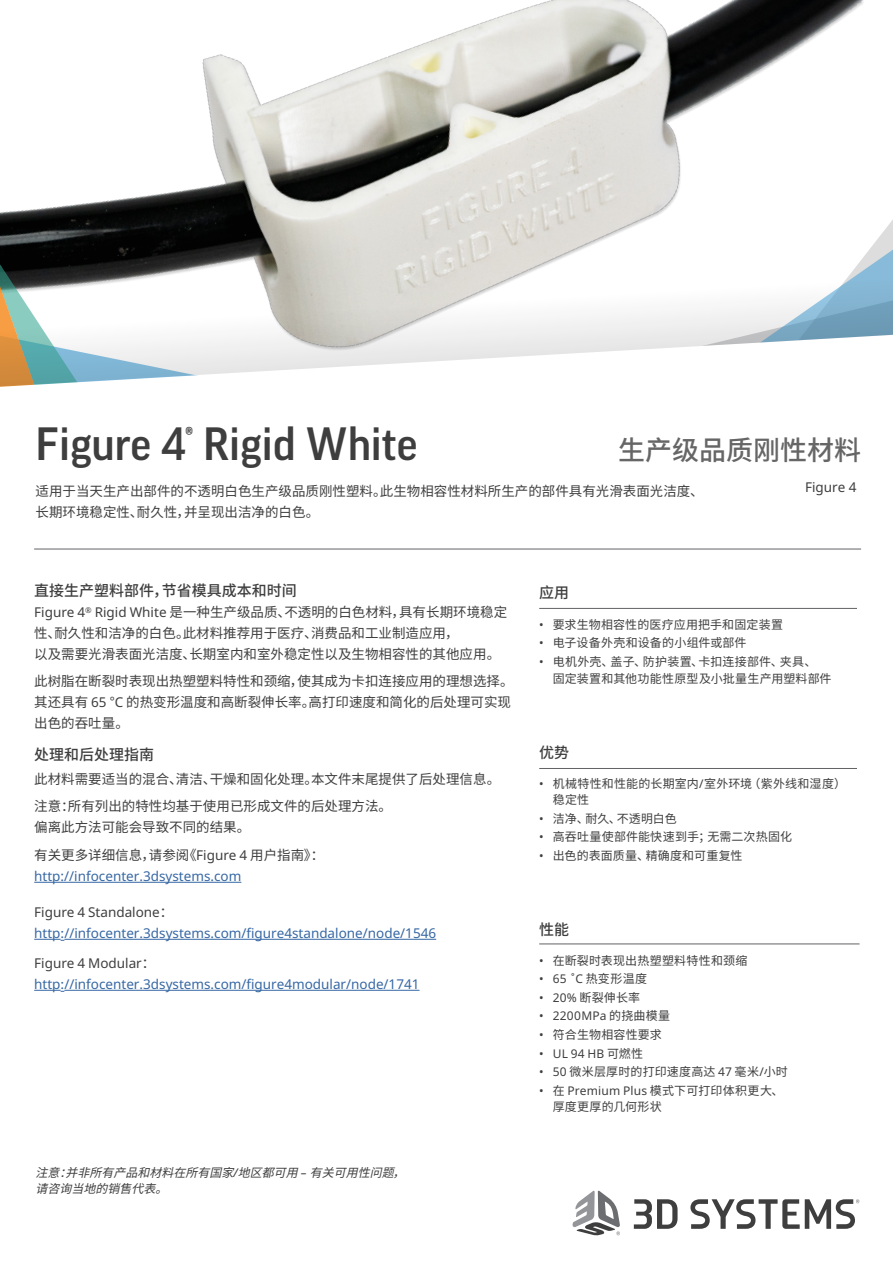
<style>
.page{position:relative;width:893px;height:1263px;background:#fff}
.page>*{position:absolute;margin:0;border:0;box-sizing:border-box;transform-origin:0 0}
.t1{font:500 45px "Good Pro";color:#3e3e3f}
.t2{font:500 27px "Noto Sans CJ Ksc";color:#666}
.t3{font:500 15px "Noto Sans CJ Ksc";color:#3e3e3f}
.t4{font:13.5px/21px "Noto Sans CJ Ksc";color:#3e3e3f}
.t5{font:13.5px/21px "Noto Sans";color:#3667a4}
.t6{font:13.5px "Noto Sans";color:#3e3e3f}
.t7{font:12px/16.5px "Noto Sans CJ Ksc";letter-spacing:.015em;color:#3e3e3f}
.t8{font:italic 12px/16.5px "Noto Sans CJ Ksc";color:#3e3e3f}
.t9{font:12px "Noto Sans";letter-spacing:.015em;color:#3e3e3f}
.s1{font-family:"Noto Sans"}
.s2{font-family:"Noto Sans CJ Ksc";color:#3e3e3f}
.s3{color:#3e3e3f}
.s4{font-family:"Noto Sans CJ Ksc"}
</style>
<div class="page">
<img style="left:0;top:0;width:863px;height:254px">
<svg style="left:0;top:239px;width:218px;height:15px;background:#0b0c0c"></svg>
<svg style="left:690px;top:184px;width:203px;height:70px"></svg>
<hr style="left:34px;top:549px;width:827px;height:1px;background:#636366">
<svg style="left:634px;top:1199px;width:43px;height:30px"></svg>
<svg style="left:690px;top:1199px;width:169px;height:30px"></svg>
<svg style="left:573px;top:1191px;width:47px;height:44px"></svg>
<svg style="left:0;top:254px;width:893px;height:133px"></svg>
<hr style="left:539px;top:608px;width:318px;height:1px;background:#636366">
<hr style="left:34px;top:882px;width:207px;height:1px;background:#3667a4">
<svg style="left:34px;top:939px;width:30px;height:2px"></svg>
<hr style="left:64px;top:939px;width:372px;height:1px;background:#3667a4">
<svg style="left:34px;top:990px;width:30px;height:2px"></svg>
<hr style="left:64px;top:990px;width:355px;height:1px;background:#3667a4">
<hr style="left:539px;top:768px;width:318px;height:1px;background:#636366">
<hr style="left:539px;top:944px;width:320px;height:1px;background:#636366">
<p class="t1" style="left:36px;top:418px;width:384px">Figure 4<sup>®</sup> Rigid White</p>
<p class="t2" style="left:618px;top:434px;width:245px">生产级品质刚性材料</p>
<p class="t4" style="left:36px;top:480px;width:670px">适用于当天生产出部件的不透明白色生产级品质刚性塑料。此生物相容性材料所生产的部件具有光滑表面光洁度、长期环境稳定性、耐久性，并呈现出洁净的白色。</p>
<p class="t6" style="left:805px;top:478px;width:53px">Figure 4</p>
<p class="t3" style="left:34px;top:582px;width:264px">直接生产塑料部件，节省模具成本和时间</p>
<p class="t3" style="left:539px;top:584px;width:31px">应用</p>
<p class="t4" style="left:34px;top:602px;width:474px"><span class="s1">Figure 4</span><sup>®</sup> <span class="s1">Rigid White</span> 是一种生产级品质、不透明的白色材料，具有长期环境稳定性、耐久性和洁净的白色。此材料推荐用于医疗、消费品和工业制造应用，<br>以及需要光滑表面光洁度、长期室内和室外稳定性以及生物相容性的其他应用。</p>
<p class="t4" style="left:34px;top:671px;width:481px">此树脂在断裂时表现出热塑塑料特性和颈缩，使其成为卡扣连接应用的理想选择。其还具有 <span class="s1">65</span> °<span class="s1">C</span> 的热变形温度和高断裂伸长率。高打印速度和简化的后处理可实现出色的吞吐量。</p>
<p class="t3" style="left:34px;top:746px;width:122px">处理和后处理指南</p>
<p class="t4" style="left:34px;top:768px;width:467px">此材料需要适当的混合、清洁、干燥和固化处理。本文件末尾提供了后处理信息。</p>
<p class="t4" style="left:34px;top:795px;width:359px">注意：所有列出的特性均基于使用已形成文件的后处理方法。偏离此方法可能会导致不同的结果。</p>
<p class="t5" style="left:34px;top:844px;width:292px"><span class="s2">有关更多详细信息，请参阅《</span><span class="s3">Figure 4</span> <span class="s2">用户指南》：</span>http://infocenter.3dsystems.com</p>
<p class="t5" style="left:34px;top:901px;width:403px"><span class="s3">Figure 4 Standalone</span><span class="s2">：</span>http<span class="s4">:</span>//infocenter.3dsystems.com/figure4standalone/node/1546</p>
<p class="t5" style="left:34px;top:952px;width:387px"><span class="s3">Figure 4 Modular</span><span class="s2">：</span>http<span class="s4">:</span>//infocenter.3dsystems.com/figure4modular/node/1741</p>
<p class="t7" style="left:539px;top:616px;width:245px"><span class="s1">•</span> 要求生物相容性的医疗应用把手和固定装置</p>
<p class="t7" style="left:539px;top:635px;width:209px"><span class="s1">•</span> 电子设备外壳和设备的小组件或部件</p>
<p class="t7" style="left:553px;top:654px;width:280px;text-indent:-14px"><span class="s1">•</span> 电机外壳、盖子、防护装置、卡扣连接部件、夹具、<br>固定装置和其他功能性原型及小批量生产用塑料部件</p>
<p class="t3" style="left:539px;top:744px;width:31px">优势</p>
<p class="t7" style="left:553px;top:775px;width:295px;text-indent:-14px"><span class="s1">•</span> 机械特性和性能的长期室内<span class="s1">/</span>室外环境（紫外线和湿度）稳定性</p>
<p class="t7" style="left:539px;top:810px;width:139px"><span class="s1">•</span> 洁净、耐久、不透明白色</p>
<p class="t7" style="left:539px;top:829px;width:254px"><span class="s1">•</span> 高吞吐量使部件能快速到手；无需二次热固化</p>
<p class="t7" style="left:539px;top:847px;width:205px"><span class="s1">•</span> 出色的表面质量、精确度和可重复性</p>
<p class="t3" style="left:539px;top:921px;width:31px">性能</p>
<p class="t7" style="left:539px;top:952px;width:210px"><span class="s1">•</span> 在断裂时表现出热塑塑料特性和颈缩</p>
<p class="t9" style="left:539px;top:970px;width:109px">• 65 ˚C <span class="s4">热变形温度</span></p>
<p class="t7" style="left:539px;top:989px;width:102px"><span class="s1">• 20%</span> 断裂伸长率</p>
<p class="t9" style="left:539px;top:1008px;width:132px">• 2200MPa <span class="s4">的挠曲模量</span></p>
<p class="t7" style="left:539px;top:1027px;width:124px"><span class="s1">•</span> 符合生物相容性要求</p>
<p class="t9" style="left:539px;top:1045px;width:105px">• UL 94 HB <span class="s4">可燃性</span></p>
<p class="t7" style="left:539px;top:1064px;width:250px"><span class="s1">• 50</span> 微米层厚时的打印速度高达 <span class="s1">47</span> 毫米<span class="s1">/</span>小时</p>
<p class="t7" style="left:553px;top:1082px;width:232px;text-indent:-14px"><span class="s1">•</span> 在 <span class="s1">Premium Plus</span> 模式下可打印体积更大、厚度更厚的几何形状</p>
<p class="t8" style="left:35px;top:1164px;width:378px">注意：并非所有产品和材料在所有国家<span class="s1">/</span>地区都可用<span class="s1">–</span> 有关可用性问题，请咨询当地的销售代表。</p>
</div>
